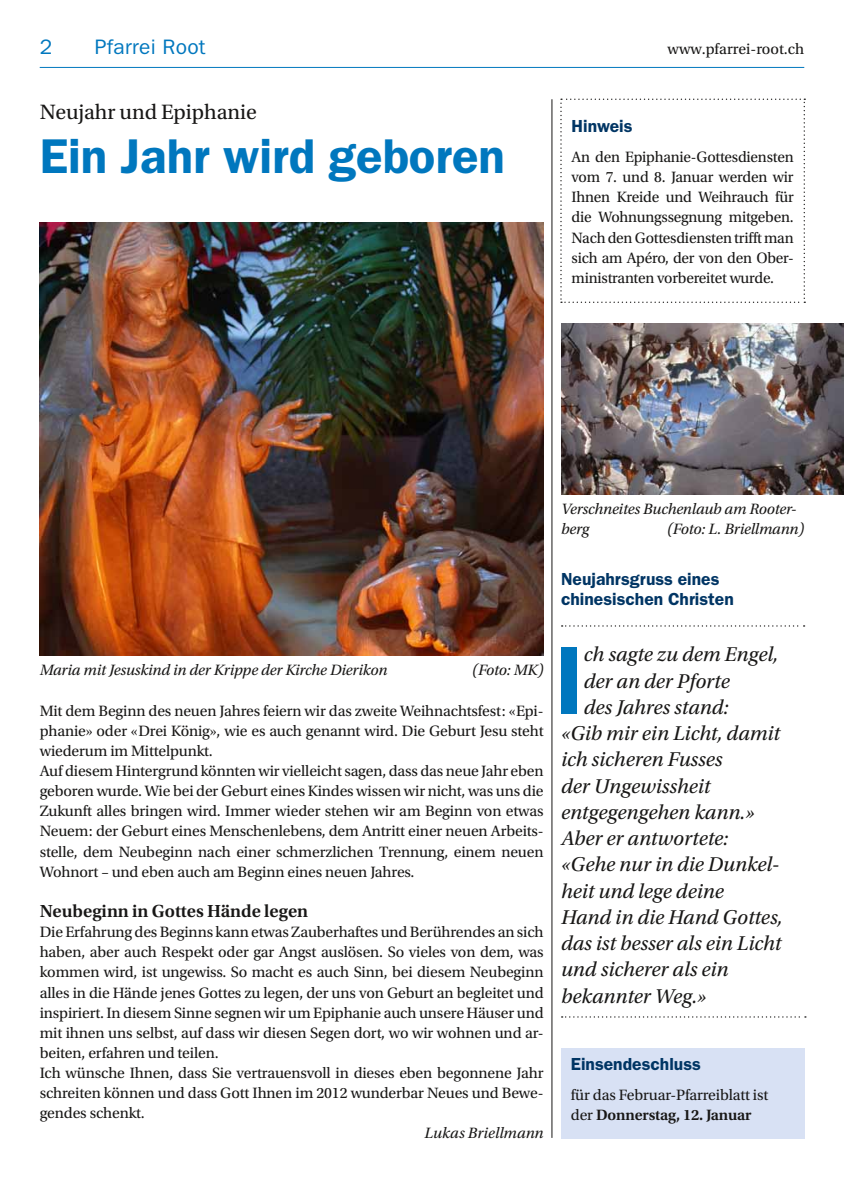
<style>
.page{position:relative;width:844px;height:1191px;background:#fff}
.page>*{position:absolute;margin:0;border:0;box-sizing:border-box;transform-origin:0 0}
.t1{font:600 97.48px "ITC Franklin Gothic Std";color:#0077be}
.t2{font:600 49px "ITC Franklin Gothic Std";color:#0077be}
.t3{font:21.88px "Utopia Std";color:#181716}
.t4{font:italic 21px "Utopia Std";color:#181716}
.t5{font:21px "ITC Franklin Gothic Std";letter-spacing:.01em;color:#0077be}
.t6{font:600 18.38px "Utopia Std";color:#181716}
.t7{font:600 17.5px/20.1px "ITC Franklin Gothic Std";color:#003564}
.t8{font:15.75px/20.1px "Utopia Std";letter-spacing:-.01em;color:#181716}
.t9{font:italic 15.75px/20.1px "Utopia Std";letter-spacing:-.01em;color:#181716}
.s1{font-weight:600}
</style>
<div class="page">
<hr style="left:40px;top:67px;width:764px;height:1px;background:#0077be">
<div style="left:561px;top:1047px;width:243px;height:91px;background:#d8e1f4"></div>
<img style="left:40px;top:222px;width:503px;height:433px">
<svg style="left:560px;top:99px;width:245px;height:204px"></svg>
<svg style="left:561px;top:625px;width:243px;height:1px"></svg>
<svg style="left:561px;top:1016px;width:244px;height:1px"></svg>
<hr style="left:551px;top:99px;width:1px;height:1038px;background:#181716">
<img style="left:561px;top:323px;width:282px;height:171px">
<h3 class="t5" style="left:40px;top:35px;width:14px">2</h3>
<h3 class="t5" style="left:95px;top:35px;width:112px">Pfarrei Root</h3>
<p class="t8" style="left:667px;top:39px;width:138px">www.pfarrei-root.ch</p>
<h3 class="t3" style="left:40px;top:100px;width:219px">Neujahr und Epiphanie</h3>
<h2 class="t2" style="left:40px;top:127px;width:467px">Ein Jahr wird geboren</h2>
<p class="t7" style="left:571px;top:116px;width:62px">Hinweis</p>
<p class="t8" style="left:571px;top:147px;width:223px;text-align:justify">An den Epiphanie-Gottesdiensten vom 7. und 8. Januar werden wir Ihnen Kreide und Weihrauch für die Wohnungssegnung mitgeben.<br>Nach den Gottesdiensten trifft man sich am Apéro, der von den Ober&shy;ministranten vorbereitet wurde.</p>
<p class="t9" style="left:40px;top:660px;width:349px">Maria mit Jesuskind in der Krippe der Kirche Dierikon</p>
<p class="t9" style="left:472px;top:660px;width:73px">(Foto: MK)</p>
<p class="t8" style="left:40px;top:700px;width:505px">Mit dem Beginn des neuen Jahres feiern wir das zweite Weihnachtsfest: «Epi&shy;phanie» oder «Drei König», wie es auch genannt wird. Die Geburt Jesu steht wiederum im Mittelpunkt.<br>Auf diesem Hintergrund könnten wir vielleicht sagen, dass das neue Jahr eben geboren wurde. Wie bei der Geburt eines Kindes wissen wir nicht, was uns die Zukunft alles bringen wird. Immer wieder stehen wir am Beginn von etwas Neuem: der Geburt eines Menschenlebens, dem Antritt einer neuen Arbeits&shy;stelle, dem Neubeginn nach einer schmerzlichen Trennung, einem neuen Wohnort – und eben auch am Beginn eines neuen Jahres.</p>
<p class="t6" style="left:40px;top:900px;width:270px">Neubeginn in Gottes Hände legen</p>
<p class="t8" style="left:40px;top:922px;width:505px">Die Erfahrung des Beginns kann etwas Zauberhaftes und Berührendes an sich haben, aber auch Respekt oder gar Angst auslösen. So vieles von dem, was kommen wird, ist ungewiss. So macht es auch Sinn, bei diesem Neubeginn alles in die Hände jenes Gottes zu legen, der uns von Geburt an begleitet und inspiriert. In diesem Sinne segnen wir um Epiphanie auch unsere Häuser und mit ihnen uns selbst, auf dass wir diesen Segen dort, wo wir wohnen und ar&shy;beiten, erfahren und teilen.<br>Ich wünsche Ihnen, dass Sie vertrauensvoll in dieses eben begonnene Jahr schreiten können und dass Gott Ihnen im 2012 wunderbar Neues und Bewe&shy;gendes schenkt.</p>
<p class="t9" style="left:424px;top:1123px;width:120px">Lukas Briellmann</p>
<p class="t9" style="left:561px;top:499px;width:237px">Verschneites Buchenlaub am Rooter&shy;berg</p>
<p class="t9" style="left:667px;top:519px;width:139px">(Foto: L. Briellmann)</p>
<p class="t7" style="left:561px;top:569px;width:174px">Neujahrsgruss eines chinesischen Christen</p>
<h1 class="t1" style="left:554px;top:623px;width:31px">I</h1>
<h3 class="t4" style="left:583px;top:643px;width:196px">ch sagte zu dem Engel,</h3>
<h3 class="t4" style="left:583px;top:669px;width:147px">der an der Pforte</h3>
<h3 class="t4" style="left:583px;top:695px;width:146px">des Jahres stand:</h3>
<h3 class="t4" style="left:561px;top:722px;width:220px">«Gib mir ein Licht, damit</h3>
<h3 class="t4" style="left:561px;top:748px;width:163px">ich sicheren Fusses</h3>
<h3 class="t4" style="left:561px;top:774px;width:151px">der Ungewissheit</h3>
<h3 class="t4" style="left:561px;top:800px;width:195px">entgegengehen kann.»</h3>
<h3 class="t4" style="left:561px;top:827px;width:169px">Aber er antwortete:</h3>
<h3 class="t4" style="left:561px;top:853px;width:220px">«Gehe nur in die Dunkel-</h3>
<h3 class="t4" style="left:561px;top:879px;width:164px">heit und lege deine</h3>
<h3 class="t4" style="left:561px;top:905px;width:223px">Hand in die Hand Gottes,</h3>
<h3 class="t4" style="left:561px;top:932px;width:222px">das ist besser als ein Licht</h3>
<h3 class="t4" style="left:561px;top:958px;width:169px">und sicherer als ein</h3>
<h3 class="t4" style="left:561px;top:984px;width:147px">bekannter Weg.»</h3>
<p class="t7" style="left:570px;top:1053px;width:131px">Einsendeschluss</p>
<p class="t8" style="left:570px;top:1085px;width:199px">für das Februar-Pfarreiblatt ist der <span class="s1">Donnerstag, 12. Januar</span></p>
</div>
